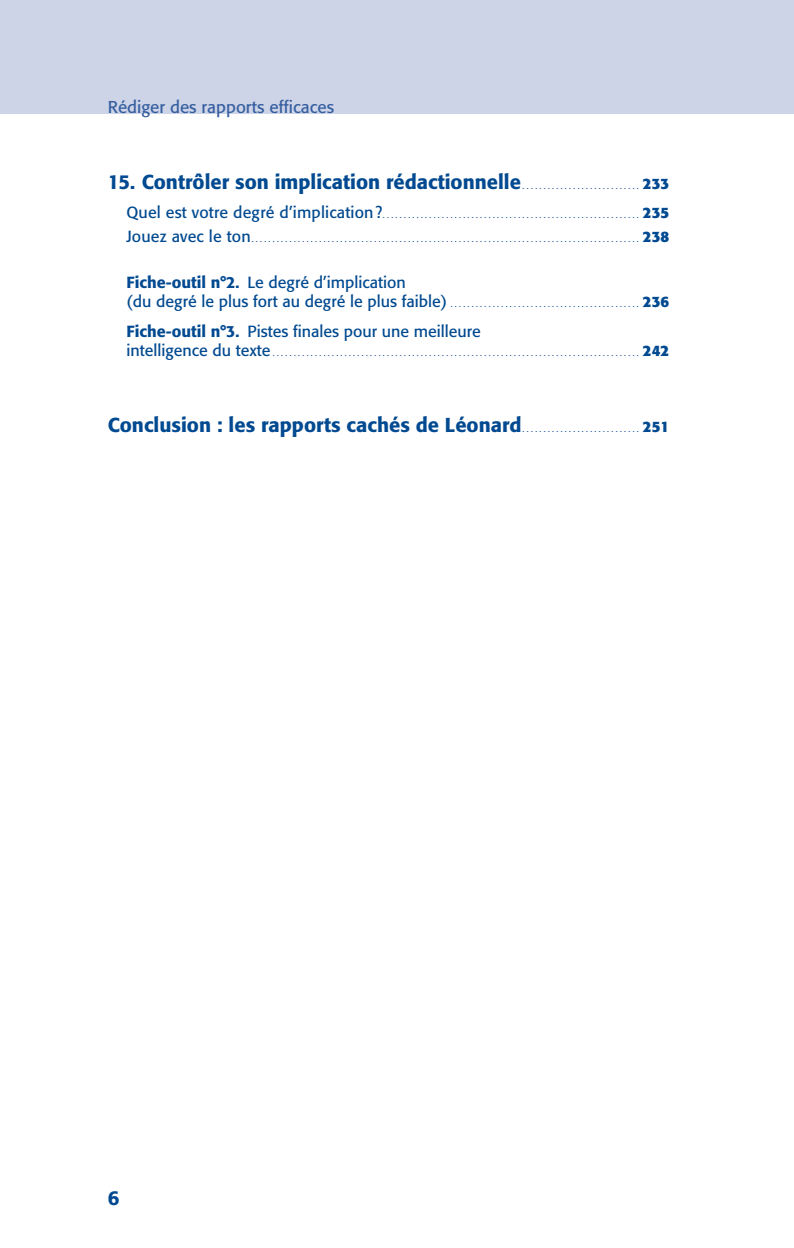
<style>
.page{position:relative;width:794px;height:1248px;background:#fff}
.page>*{position:absolute;margin:0;border:0;box-sizing:border-box;transform-origin:0 0}
.t1{font:500 20px "Formata";color:#014990}
.t2{font:17px "Formata";color:#365fa0}
.t3{font:16px "Formata";color:#014990}
.t4{font:8px "Formata";color:#014990}
.s1{font-weight:700;font-size:15px}
.s2{font-size:16px}
.s3{font-weight:500}
</style>
<div class="page">
<div style="left:0;top:0;width:794px;height:113px;background:#ced4e8"></div>
<h2 class="t2" style="left:108px;top:100px;width:228px">Rédiger des rapports efficaces</h2>
<h1 class="t1" style="left:108px;top:173px;width:415px">15. Contrôler son implication rédactionnelle</h1>
<p class="t4" style="left:522px;top:182px;width:148px">............................ <span class="s1">233</span></p>
<p class="t4" style="left:126px;top:212px;width:544px"><span class="s2">Quel est votre degré d’implication ?</span>............................................................. <span class="s1">235</span></p>
<p class="t4" style="left:126px;top:235px;width:544px"><span class="s2">Jouez avec le ton</span> ............................................................................................ <span class="s1">238</span></p>
<h3 class="t3" style="left:126px;top:275px;width:281px"><span class="s3">Fiche-outil n°2.</span> Le degré d’implication</h3>
<p class="t4" style="left:126px;top:301px;width:544px"><span class="s2">(du degré le plus fort au degré le plus faible)</span> ............................................. <span class="s1">236</span></p>
<h3 class="t3" style="left:126px;top:324px;width:356px"><span class="s3">Fiche-outil n°3.</span> Pistes finales pour une meilleure</h3>
<p class="t4" style="left:126px;top:349px;width:544px"><span class="s2">intelligence du texte</span> ....................................................................................... <span class="s1">242</span></p>
<h1 class="t1" style="left:108px;top:416px;width:415px">Conclusion : les rapports cachés de Léonard</h1>
<p class="t4" style="left:522px;top:425px;width:148px">............................ <span class="s1">251</span></p>
<h1 class="t1" style="left:108px;top:1189px;width:13px">6</h1>
</div>
